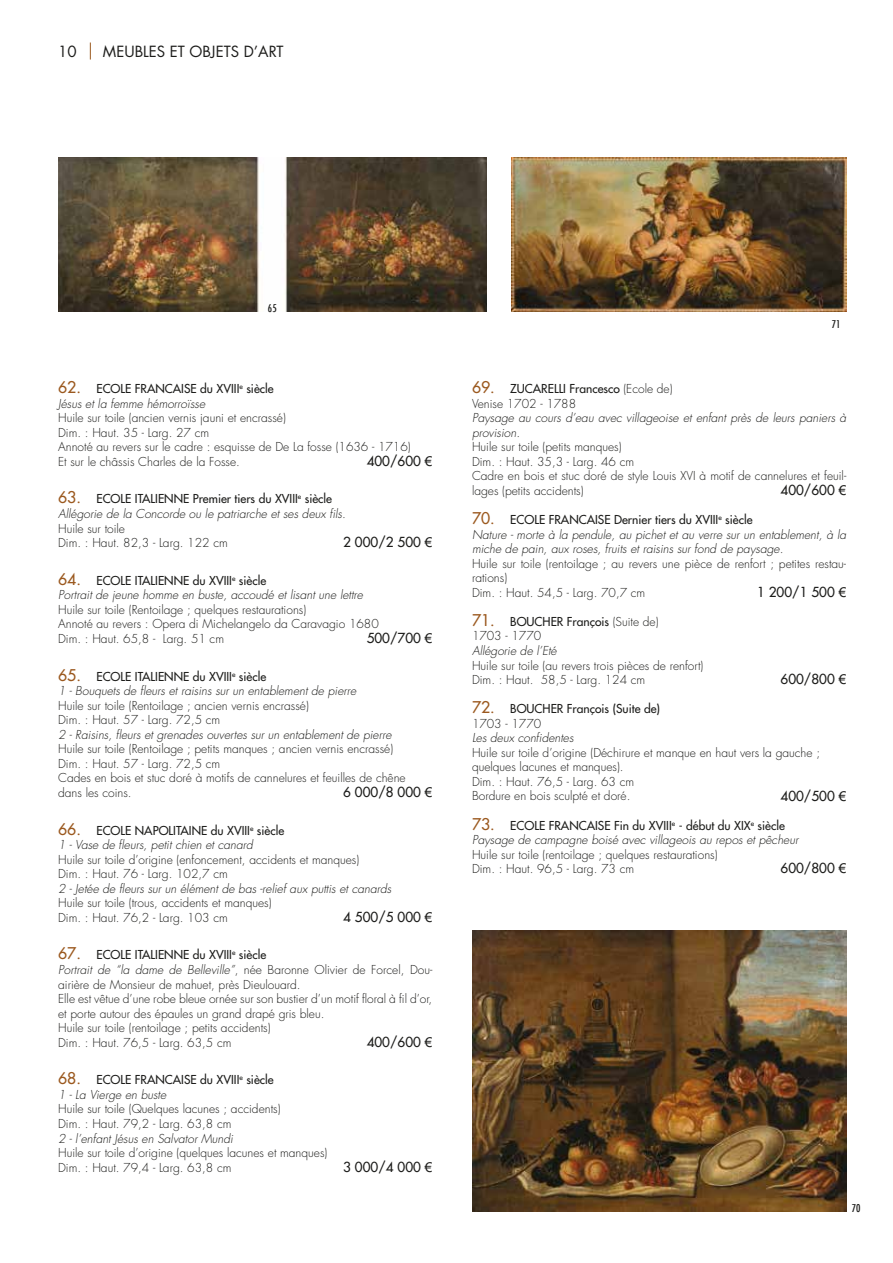
<style>
.page{position:relative;width:893px;height:1263px;background:#fff}
.page>*{position:absolute;margin:0;border:0;box-sizing:border-box;transform-origin:0 0}
.t1{font:15px "Futura";color:#1d1d1b}
.t2{font:13.5px "Futura";color:#1d1d1b}
.t3{font:300 12px/14.5px "Futura";color:#1d1d1b}
.t4{font:italic 300 12px/14.5px "Futura";color:#1d1d1b}
.t5{font:12px/14.5px "Futura";color:#1d1d1b}
.t6{font:500 condensed 10.5px "Futura";color:#1d1d1b}
.s1{font-size:15.75px;color:#9b591f}
.s2{font-weight:300;font-style:italic}
.s3{font-family:"Arial"}
.s4{font-weight:400;font-style:normal;font-size:15.75px;color:#9b591f}
.s5{font-weight:400;font-style:normal}
.s6{font-weight:400;font-size:15.75px;color:#9b591f}
.s7{font-weight:400}
.s8{font-style:italic}
.s9{font-weight:300}
</style>
<div class="page">
<svg style="left:90px;top:43px;width:1px;height:17px"></svg>
<img style="left:58px;top:157px;width:428px;height:155px">
<img style="left:472px;top:930px;width:374px;height:282px">
<img style="left:512px;top:157px;width:334px;height:155px">
<p class="t1" style="left:58px;top:41px;width:20px">10</p>
<p class="t1" style="left:103px;top:41px;width:182px">MEUBLES ET OBJETS D’ART</p>
<p class="t6" style="left:268px;top:301px;width:10px">65</p>
<p class="t5" style="left:58px;top:381px;width:217px"><span class="s1">62.</span> ECOLE FRANCAISE du XVIII<sup>e</sup> siècle<br><span class="s2">Jésus et la femme hémorroïsse</span></p>
<p class="t3" style="left:58px;top:411px;width:354px">Huile sur toile (ancien vernis jauni et encrassé)<br>Dim. : Haut. 35 - Larg. 27 cm<br>Annoté au revers sur le cadre : esquisse de De La fosse (1636 - 1716)<br>Et sur le châssis Charles de la Fosse.</p>
<p class="t2" style="left:367px;top:452px;width:67px">400/600 <span class="s3">€</span></p>
<p class="t4" style="left:58px;top:492px;width:289px"><span class="s4">63.</span> <span class="s5">ECOLE ITALIENNE Premier tiers du XVIII</span><sup>e</sup> <span class="s5">siècle<br></span>Allégorie de la Concorde ou le patriarche et ses deux fils.</p>
<p class="t3" style="left:58px;top:521px;width:171px">Huile sur toile<br>Dim. : Haut. 82,3 - Larg. 122 cm</p>
<p class="t2" style="left:343px;top:533px;width:91px">2 000/2 500 <span class="s3">€</span></p>
<p class="t4" style="left:58px;top:573px;width:306px"><span class="s4">64.</span> <span class="s5">ECOLE ITALIENNE du XVIII</span><sup>e</sup> <span class="s5">siècle<br></span>Portrait de jeune homme en buste, accoudé et lisant une lettre</p>
<p class="t3" style="left:58px;top:602px;width:322px">Huile sur toile (Rentoilage ; quelques restaurations)<br>Annoté au revers : Opera di Michelangelo da Caravagio 1680<br>Dim. : Haut. 65,8 - Larg. 51 cm</p>
<p class="t2" style="left:367px;top:629px;width:67px">500/700 <span class="s3">€</span></p>
<p class="t4" style="left:58px;top:669px;width:300px"><span class="s4">65.</span> <span class="s5">ECOLE ITALIENNE du XVIII</span><sup>e</sup> <span class="s5">siècle<br></span>1 - Bouquets de fleurs et raisins sur un entablement de pierre</p>
<p class="t3" style="left:58px;top:698px;width:252px">Huile sur toile (Rentoilage ; ancien vernis encrassé)<br>Dim. : Haut. 57 - Larg. 72,5 cm</p>
<p class="t4" style="left:58px;top:727px;width:335px">2 - Raisins, fleurs et grenades ouvertes sur un entablement de pierre</p>
<p class="t3" style="left:58px;top:742px;width:349px">Huile sur toile (Rentoilage ; petits manques ; ancien vernis encrassé)<br>Dim. : Haut. 57 - Larg. 72,5 cm<br>Cades en bois et stuc doré à motifs de cannelures et feuilles de chêne dans les coins.</p>
<p class="t2" style="left:343px;top:783px;width:91px">6 000/8 000 <span class="s3">€</span></p>
<p class="t4" style="left:58px;top:823px;width:228px"><span class="s4">66.</span> <span class="s5">ECOLE NAPOLITAINE du XVIII</span><sup>e</sup> <span class="s5">siècle<br></span>1 - Vase de fleurs, petit chien et canard</p>
<p class="t3" style="left:58px;top:852px;width:303px">Huile sur toile d’origine (enfoncement, accidents et manques)<br>Dim. : Haut. 76 - Larg. 102,7 cm</p>
<p class="t4" style="left:58px;top:881px;width:335px">2 - Jetée de fleurs sur un élément de bas -relief aux puttis et canards</p>
<p class="t3" style="left:58px;top:896px;width:215px">Huile sur toile (trous, accidents et manques)<br>Dim. : Haut. 76,2 - Larg. 103 cm</p>
<p class="t2" style="left:343px;top:908px;width:91px">4 500/5 000 <span class="s3">€</span></p>
<p class="t3" style="left:58px;top:948px;width:376px"><span class="s6">67.</span> <span class="s7">ECOLE ITALIENNE du XVIII</span><sup>e</sup> <span class="s7">siècle<br></span><span class="s8">Portrait de “la dame de Belleville”</span>, née Baronne Olivier de Forcel, Dou&shy;airière de Monsieur de mahuet, près Dieulouard.<br>Elle est vêtue d’une robe bleue ornée sur son bustier d’un motif floral à fil d’or, et porte autour des épaules un grand drapé gris bleu.<br>Huile sur toile (rentoilage ; petits accidents)<br>Dim. : Haut. 76,5 - Larg. 63,5 cm</p>
<p class="t2" style="left:367px;top:1033px;width:67px">400/600 <span class="s3">€</span></p>
<p class="t5" style="left:58px;top:1072px;width:217px"><span class="s1">68.</span> ECOLE FRANCAISE du XVIII<sup>e</sup> siècle<br><span class="s2">1 - La Vierge en buste</span></p>
<p class="t3" style="left:58px;top:1102px;width:224px">Huile sur toile (Quelques lacunes ; accidents)<br>Dim. : Haut. 79,2 - Larg. 63,8 cm</p>
<p class="t4" style="left:58px;top:1131px;width:176px">2 - l’enfant Jésus en Salvator Mundi</p>
<p class="t3" style="left:58px;top:1145px;width:271px">Huile sur toile d’origine (quelques lacunes et manques)<br>Dim. : Haut. 79,4 - Larg. 63,8 cm</p>
<p class="t2" style="left:343px;top:1158px;width:91px">3 000/4 000 <span class="s3">€</span></p>
<p class="t6" style="left:832px;top:318px;width:10px">71</p>
<p class="t3" style="left:472px;top:382px;width:202px"><span class="s6">69.</span> <span class="s7">ZUCARELLI Francesco</span> (Ecole de)<br>Venise 1702 - 1788</p>
<p class="t4" style="left:472px;top:411px;width:376px">Paysage au cours d’eau avec villageoise et enfant près de leurs paniers à provision.</p>
<p class="t3" style="left:472px;top:440px;width:376px">Huile sur toile (petits manques)<br>Dim. : Haut. 35,3 - Larg. 46 cm<br>Cadre en bois et stuc doré de style Louis XVI à motif de cannelures et feuil&shy;lages (petits accidents)</p>
<p class="t2" style="left:780px;top:481px;width:67px">400/600 <span class="s3">€</span></p>
<p class="t4" style="left:472px;top:512px;width:376px"><span class="s4">70.</span> <span class="s5">ECOLE FRANCAISE Dernier tiers du XVIII</span><sup>e</sup> <span class="s5">siècle<br></span>Nature - morte à la pendule, au pichet et au verre sur un entablement, à la miche de pain, aux roses, fruits et raisins sur fond de paysage.</p>
<p class="t3" style="left:472px;top:556px;width:376px">Huile sur toile (rentoilage ; au revers une pièce de renfort ; petites restau&shy;rations)<br>Dim. : Haut. 54,5 - Larg. 70,7 cm</p>
<p class="t2" style="left:757px;top:583px;width:91px">1 200/1 500 <span class="s3">€</span></p>
<p class="t3" style="left:472px;top:614px;width:188px"><span class="s6">71.</span> <span class="s7">BOUCHER François</span> (Suite de)<br>1703 - 1770</p>
<p class="t4" style="left:472px;top:643px;width:86px">Allégorie de l’Eté</p>
<p class="t3" style="left:472px;top:658px;width:233px">Huile sur toile (au revers trois pièces de renfort)<br>Dim. : Haut. 58,5 - Larg. 124 cm</p>
<p class="t2" style="left:780px;top:670px;width:67px">600/800 <span class="s3">€</span></p>
<p class="t5" style="left:472px;top:701px;width:190px"><span class="s1">72.</span> BOUCHER François (Suite de)<br><span class="s9">1703 - 1770</span></p>
<p class="t4" style="left:472px;top:731px;width:103px">Les deux confidentes</p>
<p class="t3" style="left:472px;top:745px;width:350px">Huile sur toile d’origine (Déchirure et manque en haut vers la gauche ; quelques lacunes et manques).<br>Dim. : Haut. 76,5 - Larg. 63 cm<br>Bordure en bois sculpté et doré.</p>
<p class="t2" style="left:780px;top:787px;width:67px">400/500 <span class="s3">€</span></p>
<p class="t4" style="left:472px;top:818px;width:328px"><span class="s4">73.</span> <span class="s5">ECOLE FRANCAISE Fin du XVIII</span><sup>e</sup> <span class="s5">- début du XIX</span><sup>e</sup> <span class="s5">siècle<br></span>Paysage de campagne boisé avec villageois au repos et pêcheur</p>
<p class="t3" style="left:472px;top:847px;width:247px">Huile sur toile (rentoilage ; quelques restaurations)<br>Dim. : Haut. 96,5 - Larg. 73 cm</p>
<p class="t2" style="left:780px;top:859px;width:67px">600/800 <span class="s3">€</span></p>
<p class="t6" style="left:852px;top:1201px;width:10px">70</p>
</div>
